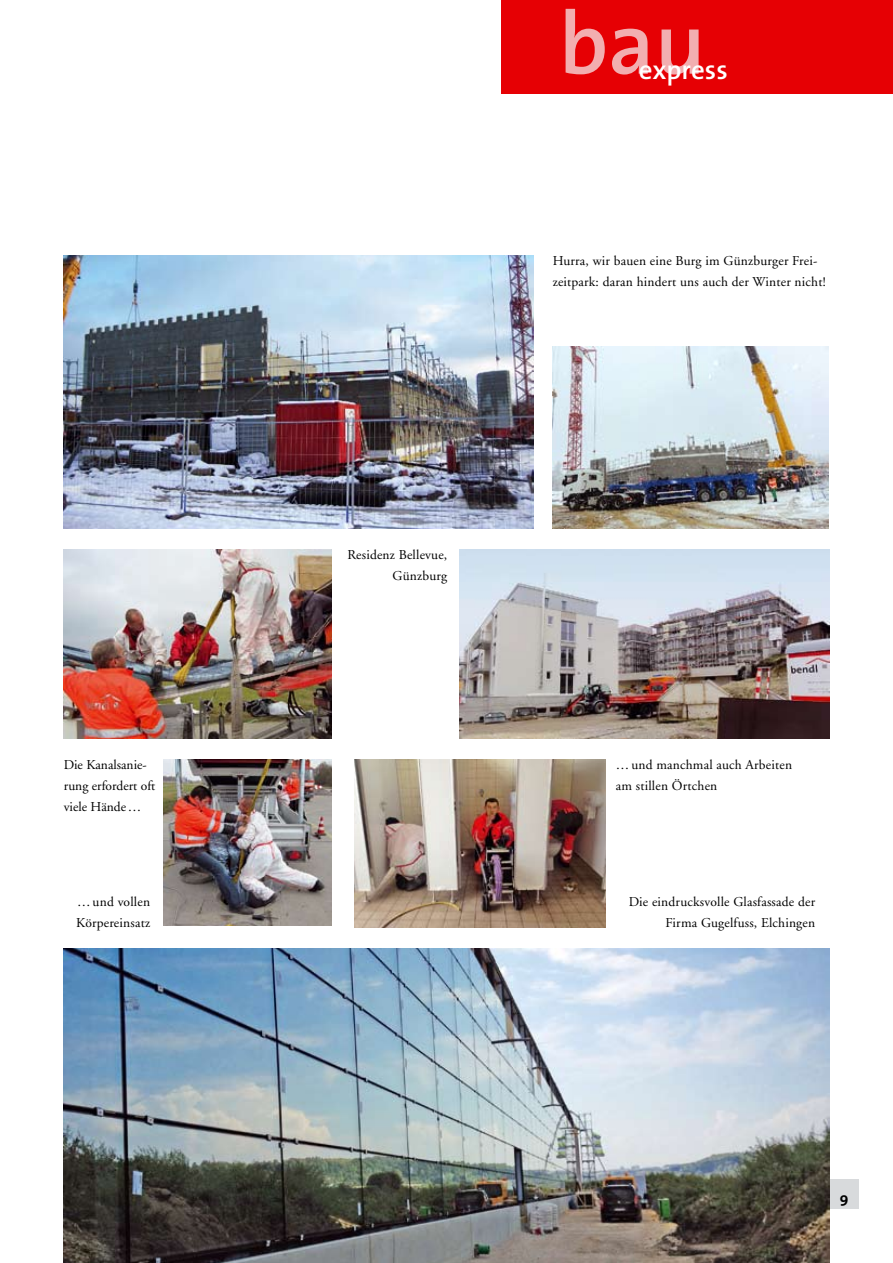
<style>
.page{position:relative;width:893px;height:1263px;background:#fff}
.page>*{position:absolute;margin:0;border:0;box-sizing:border-box;transform-origin:0 0}
.t1{font:600 27px "The Sans";color:#fff}
.t2{font:700 15px "The Sans";color:#000}
.t3{font:13.5px/21px "Adobe Garamond";letter-spacing:.015em;color:#000}
</style>
<div class="page">
<div style="left:829px;top:1179px;width:30px;height:30px;background:#d8dadc"></div>
<div style="left:502px;top:0;width:391px;height:94px;background:#e60004"></div>
<svg style="left:566px;top:9px;width:39px;height:65px"></svg>
<svg style="left:612px;top:29px;width:36px;height:46px"></svg>
<svg style="left:661px;top:30px;width:38px;height:45px"></svg>
<img style="left:64px;top:550px;width:267px;height:188px">
<img style="left:355px;top:759px;width:250px;height:168px">
<img style="left:64px;top:255px;width:470px;height:273px">
<img style="left:553px;top:347px;width:276px;height:181px">
<img style="left:459px;top:549px;width:370px;height:190px">
<img style="left:64px;top:948px;width:765px;height:315px">
<img style="left:163px;top:759px;width:168px;height:167px">
<h1 class="t1" style="left:639px;top:48px;width:90px">express</h1>
<p class="t3" style="left:347px;top:545px;width:101px;text-align:right">Residenz Bellevue,<br>Günzburg</p>
<p class="t3" style="left:553px;top:251px;width:274px">Hurra, wir bauen eine Burg im Günzburger Frei&shy;zeitpark: daran hindert uns auch der Winter nicht!</p>
<p class="t3" style="left:64px;top:755px;width:93px">Die Kanalsanie&shy;rung erfordert oft viele Hände…</p>
<p class="t3" style="left:616px;top:755px;width:178px">…und manchmal auch Arbeiten am stillen Örtchen</p>
<p class="t3" style="left:76px;top:892px;width:76px">…und vollen<br>Körpereinsatz</p>
<p class="t3" style="left:629px;top:892px;width:188px;text-align:right">Die eindrucksvolle Glasfassade der<br>Firma Gugelfuss, Elchingen</p>
<p class="t2" style="left:840px;top:1185px;width:10px">9</p>
</div>
